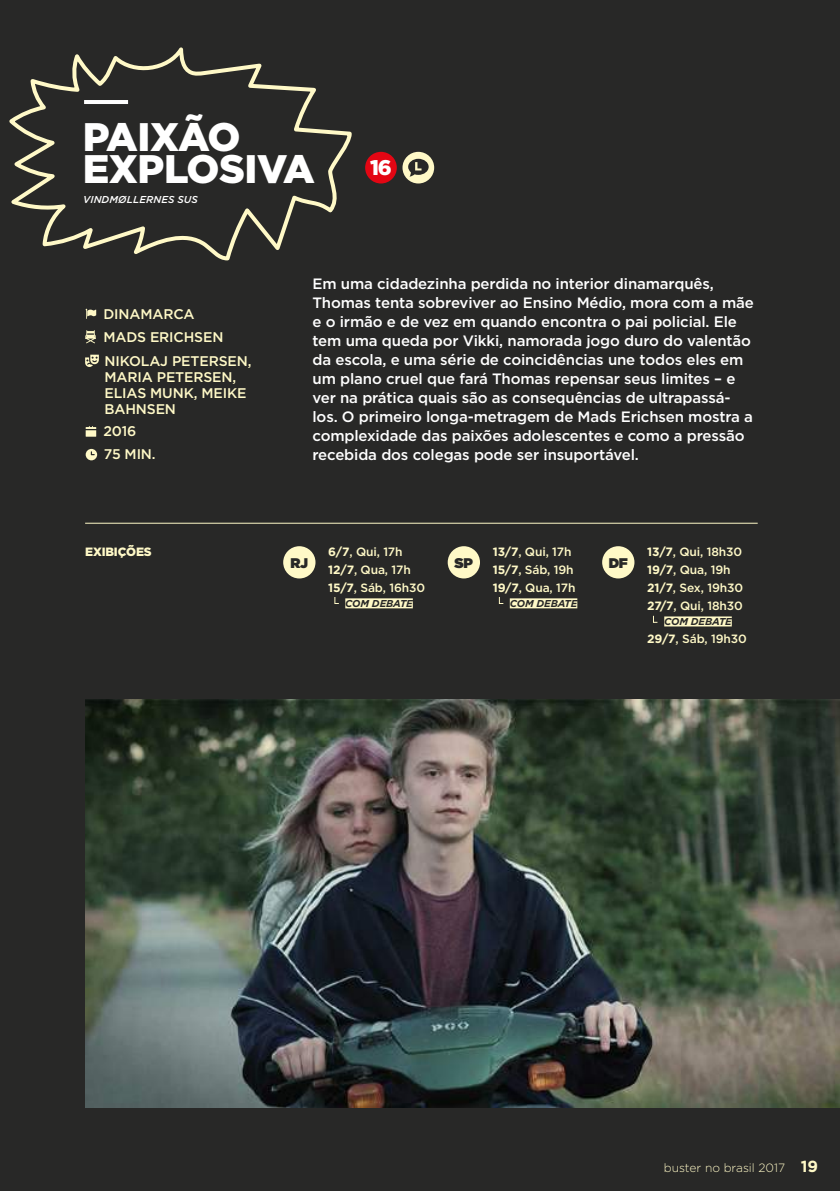
<style>
.page{position:relative;width:840px;height:1191px;background:#fff}
.page>*{position:absolute;margin:0;border:0;box-sizing:border-box;transform-origin:0 0}
.t1{font:900 39.8px/32px "Gotham";letter-spacing:-.01em;color:#fff}
.t2{font:900 21.2px "Gotham";color:#fff}
.t3{font:700 16px "Gotham";color:#fff9c7}
.t4{font:500 15px/19px "Gotham";letter-spacing:-.01em;color:#fff}
.t5{font:500 14px/16px "Gotham";letter-spacing:-.01em;color:#fff9c7}
.t6{font:900 14px "Gotham";color:#282827}
.t7{font:500 12px/18.2px "Gotham";letter-spacing:-.01em;color:#fff9c7}
.t8{font:300 12px "Gotham";color:#fff9c7}
.t9{font:900 12px "Gotham";letter-spacing:-.01em;color:#fff9c7}
.t10{font:italic 700 10px "Gotham";letter-spacing:-.01em;color:#282827}
.t11{font:italic 500 10px "Gotham";letter-spacing:.01em;color:#fff}
.s1{font-weight:700}
</style>
<div class="page">
<div style="left:0;top:0;width:839px;height:1191px;background:#282827"></div>
<div style="left:365px;top:152px;width:31px;height:31px;background:#e30613;border-radius:50%"></div>
<div style="left:402px;top:152px;width:32px;height:31px;background:#fff9c7;border-radius:50%"></div>
<svg style="left:408px;top:159px;width:20px;height:17px"></svg>
<img style="left:86px;top:700px;width:753px;height:407px">
<svg style="left:9px;top:47px;width:343px;height:214px"></svg>
<hr style="left:85px;top:523px;width:672px;height:1px;background:#fff9c7">
<div style="left:283px;top:546px;width:32px;height:32px;background:#fff9c7;border-radius:50%"></div>
<div style="left:447px;top:546px;width:32px;height:32px;background:#fff9c7;border-radius:50%"></div>
<div style="left:601px;top:546px;width:33px;height:32px;background:#fff9c7;border-radius:50%"></div>
<svg style="left:85px;top:330px;width:11px;height:13px"></svg>
<svg style="left:86px;top:309px;width:10px;height:10px"></svg>
<svg style="left:86px;top:426px;width:10px;height:11px"></svg>
<svg style="left:85px;top:355px;width:14px;height:12px"></svg>
<svg style="left:86px;top:449px;width:11px;height:11px"></svg>
<div style="left:509px;top:598px;width:68px;height:10px;background:#fff9c7"></div>
<svg style="left:498px;top:597px;width:6px;height:7px"></svg>
<div style="left:664px;top:616px;width:67px;height:10px;background:#fff9c7"></div>
<svg style="left:653px;top:615px;width:5px;height:8px"></svg>
<div style="left:345px;top:598px;width:67px;height:10px;background:#fff9c7"></div>
<svg style="left:334px;top:597px;width:5px;height:7px"></svg>
<h1 class="t1" style="left:83px;top:121px;width:233px">PAIXÃO<br>EXPLOSIVA</h1>
<p class="t11" style="left:83px;top:193px;width:116px">VINDMØLLERNES SUS</p>
<h2 class="t2" style="left:370px;top:153px;width:23px">16</h2>
<p class="t5" style="left:103px;top:305px;width:93px">DINAMARCA</p>
<p class="t5" style="left:103px;top:329px;width:121px">MADS ERICHSEN</p>
<p class="t5" style="left:104px;top:353px;width:148px">NIKOLAJ PETERSEN,<br>MARIA PETERSEN,<br>ELIAS MUNK, MEIKE<br>BAHNSEN</p>
<p class="t5" style="left:104px;top:446px;width:53px">75 MIN.</p>
<p class="t5" style="left:103px;top:423px;width:34px">2016</p>
<p class="t4" style="left:312px;top:274px;width:443px">Em uma cidadezinha perdida no interior dinamarquês, Thomas tenta sobreviver ao Ensino Médio, mora com a mãe e o irmão e de vez em quando encontra o pai policial. Ele tem uma queda por Vikki, namorada jogo duro do valentão da escola, e uma série de coincidências une todos eles em um plano cruel que fará Thomas repensar seus limites – e ver na prática quais são as consequências de ultrapassá&shy;los. O primeiro longa-metragem de Mads Erichsen mostra a complexidade das paixões adolescentes e como a pressão recebida dos colegas pode ser insuportável.</p>
<p class="t9" style="left:85px;top:543px;width:68px">EXIBIÇÕES</p>
<p class="t7" style="left:328px;top:542px;width:84px"><span class="s1">6/7</span>, Qui, 17h<br><span class="s1">12/7</span>, Qua, 17h</p>
<p class="t7" style="left:492px;top:542px;width:82px"><span class="s1">13/7</span>, Qui, 17h<br><span class="s1">15/7</span>, Sáb, 19h</p>
<p class="t7" style="left:647px;top:542px;width:97px"><span class="s1">13/7</span>, Qui, 18h30<br><span class="s1">19/7</span>, Qua, 19h<br><span class="s1">21/7</span>, Sex, 19h30</p>
<p class="t7" style="left:647px;top:629px;width:101px"><span class="s1">29/7</span>, Sáb, 19h30</p>
<p class="t6" style="left:290px;top:553px;width:19px">RJ</p>
<p class="t6" style="left:454px;top:553px;width:20px">SP</p>
<p class="t6" style="left:608px;top:553px;width:21px">DF</p>
<p class="t7" style="left:328px;top:578px;width:98px"><span class="s1">15/7</span>, Sáb, 16h30</p>
<p class="t10" style="left:345px;top:596px;width:69px">COM DEBATE</p>
<p class="t7" style="left:492px;top:578px;width:84px"><span class="s1">19/7</span>, Qua, 17h</p>
<p class="t10" style="left:509px;top:596px;width:69px">COM DEBATE</p>
<p class="t7" style="left:647px;top:596px;width:97px"><span class="s1">27/7</span>, Qui, 18h30</p>
<p class="t10" style="left:664px;top:615px;width:69px">COM DEBATE</p>
<p class="t8" style="left:663px;top:1159px;width:123px">buster no brasil 2017</p>
<p class="t3" style="left:800px;top:1155px;width:19px">19</p>
</div>
